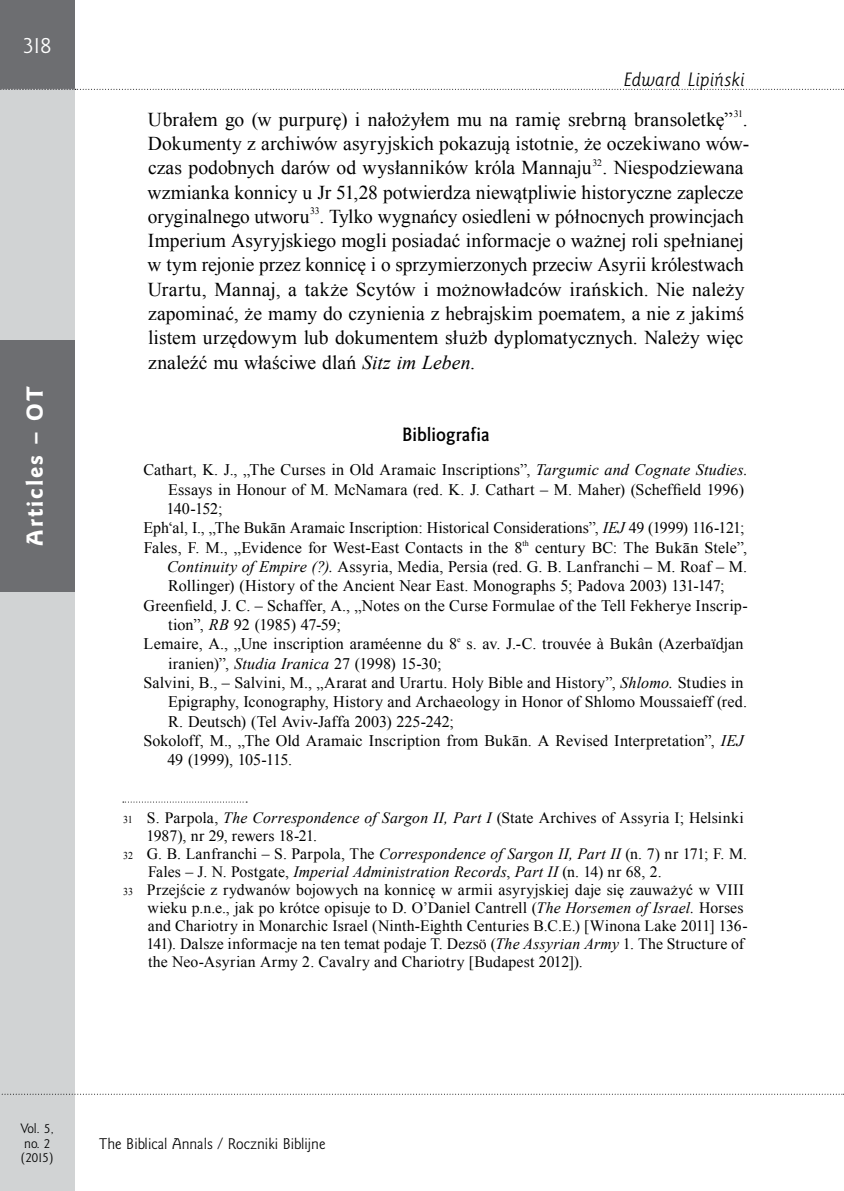
<style>
.page{position:relative;width:844px;height:1191px;background:#fff}
.page>*{position:absolute;margin:0;border:0;box-sizing:border-box;transform-origin:0 0}
.t1{font:21px "Goldy EFN Heavy";letter-spacing:.1em;color:#fff}
.t2{font:21px "Goldy EFN";color:#fff}
.t3{font:19.6px/24.3px "Times New Roman";color:#000}
.t4{font:italic 17.5px "Goldy EFN";letter-spacing:.01em;color:#000}
.t5{font:700 17.5px "Goldy EFN";letter-spacing:-.005em;color:#000}
.t6{font:16.1px "Times New Roman";letter-spacing:.005em;color:#000}
.t7{font:16.1px "Times New Roman";letter-spacing:-.025em;color:#000}
.t8{font:15.75px "Times New Roman";letter-spacing:.01em;color:#000}
.t9{font:italic 15.75px "Times New Roman";letter-spacing:.01em;color:#000}
.t10{font:14px "Goldy EFN";color:#000}
.t11{font:12.25px/14.7px "Goldy EFN";color:#000}
.t12{font:8.05px "Times New Roman";color:#000}
.s1{font-style:italic}
.s2{font-size:10.5px}
.s3{font-style:normal}
</style>
<div class="page">
<div style="left:0;top:0;width:74px;height:1191px;background:#d1d3d4"></div>
<div style="left:0;top:0;width:74px;height:89px;background:#6d6e71"></div>
<svg style="left:2px;top:1093px;width:842px;height:1px"></svg>
<div style="left:0;top:340px;width:74px;height:252px;background:#6d6e71"></div>
<svg style="left:123px;top:801px;width:124px;height:1px"></svg>
<svg style="left:0;top:89px;width:844px;height:1px"></svg>
<h1 class="t2" style="left:23px;top:33px;width:30px">318</h1>
<h1 class="t1" style="left:22px;top:546px;width:161px;rotate:-90deg">Articles – OT</h1>
<p class="t4" style="left:623px;top:70px;width:122px">Edward Lipiński</p>
<p class="t3" style="left:147px;top:107px;width:601px">Ubrałem go (w purpurę) i nałożyłem mu na ramię srebrną bransoletkę” <sup>31</sup>.<br>Dokumenty z archiwów asyryjskich pokazują istotnie, że oczekiwano wów--- czas podobnych darów od wysłanników króla Mannaju<sup>32</sup>. Niespodziewana wzmianka konnicy u Jr 51,28 potwierdza niewątpliwie historyczne zaplecze oryginalnego utworu <sup>33</sup>. Tylko wygnańcy osiedleni w północnych prowincjach Imperium Asyryjskiego mogli posiadać informacje o ważnej roli spełnianej w tym rejonie przez konnicę i o sprzymierzonych przeciw Asyrii królestwach Urartu, Mannaj, a także Scytów i możnowładców irańskich. Nie należy zapominać, że mamy do czynienia z hebrajskim poematem, a nie z jakimś listem urzędowym lub dokumentem służb dyplomatycznych. Należy więc znaleźć mu właściwe dlań <span class="s1">Sitz im Leben</span>.</p>
<p class="t5" style="left:402px;top:424px;width:89px">Bibliografia</p>
<p class="t6" style="left:143px;top:459px;width:605px">Cathart, K. J., „The Curses in Old Aramaic Inscriptions”, <span class="s1">Targumic and Cognate Studies.</span></p>
<p class="t6" style="left:168px;top:478px;width:577px">Essays in Honour of M. McNamara (red. K. J. Cathart – M. Maher) (Scheffield 1996)</p>
<p class="t6" style="left:166px;top:498px;width:57px">140-152;</p>
<p class="t6" style="left:144px;top:517px;width:602px">Eph‘al, I., „The Bukān Aramaic Inscription: Historical Considerations”, <span class="s1">IEJ</span> 49 (1999) 116-121;</p>
<p class="t6" style="left:144px;top:536px;width:380px">Fales, F. M., „Evidence for West-East Contacts in the 8</p>
<p class="t12" style="left:522px;top:537px;width:8px">th</p>
<p class="t6" style="left:535px;top:536px;width:214px">century BC: The Bukān Stele”,</p>
<p class="t6" style="left:167px;top:556px;width:581px"><span class="s1">Continuity of Empire (?).</span> Assyria, Media, Persia (red. G. B. Lanfranchi – M. Roaf – M.</p>
<p class="t6" style="left:168px;top:575px;width:557px">Rollinger) (History of the Ancient Near East. Monographs 5; Padova 2003) 131-147;</p>
<p class="t6" style="left:143px;top:594px;width:605px">Greenfield, J. C. – Schaffer, A., „Notes on the Curse Formulae of the Tell Fekherye Inscrip-</p>
<p class="t6" style="left:168px;top:614px;width:174px">tion”, <span class="s1">RB</span> 92 (1985) 47-59;</p>
<p class="t6" style="left:144px;top:633px;width:315px">Lemaire, A., „Une inscription araméenne du 8</p>
<p class="t12" style="left:457px;top:634px;width:5px">e</p>
<p class="t6" style="left:466px;top:633px;width:278px">s. av. J.-C. trouvée à Bukân (Azerbaïdjan</p>
<p class="t6" style="left:168px;top:652px;width:275px">iranien)”, <span class="s1">Studia Iranica</span> 27 (1998) 15-30;</p>
<p class="t6" style="left:143px;top:672px;width:601px">Salvini, B., – Salvini, M., „Ararat and Urartu. Holy Bible and History”, <span class="s1">Shlomo.</span> Studies in</p>
<p class="t6" style="left:168px;top:691px;width:580px">Epigraphy, Iconography, History and Archaeology in Honor of Shlomo Moussaieff (red.</p>
<p class="t6" style="left:168px;top:710px;width:287px">R. Deutsch) (Tel Aviv-Jaffa 2003) 225-242;</p>
<p class="t6" style="left:143px;top:730px;width:601px">Sokoloff, M., „The Old Aramaic Inscription from Bukān. A Revised Interpretation”, <span class="s1">IEJ</span></p>
<p class="t7" style="left:167px;top:749px;width:126px">49 (1999), 105-115.</p>
<p class="t8" style="left:123px;top:806px;width:622px"><span class="s2">31</span> S. Parpola, <span class="s1">The Correspondence of Sargon II, Part I</span> (State Archives of Assyria I; Helsinki</p>
<p class="t8" style="left:146px;top:824px;width:172px">1987), nr 29, rewers 18-21.</p>
<p class="t8" style="left:123px;top:842px;width:625px"><span class="s2">32</span> G. B. Lanfranchi – S. Parpola, The <span class="s1">Correspondence of Sargon II, Part II</span> (n. 7) nr 171; F. M.</p>
<p class="t9" style="left:148px;top:860px;width:515px"><span class="s3">Fales – J. N. Postgate,</span> Imperial Administration Records<span class="s3">,</span> Part II <span class="s3">(n. 14) nr 68, 2.</span></p>
<p class="t8" style="left:123px;top:879px;width:622px"><span class="s2">33</span> Przejście z rydwanów bojowych na konnicę w armii asyryjskiej daje się zauważyć w VIII</p>
<p class="t8" style="left:148px;top:897px;width:597px">wieku p.n.e., jak po krótce opisuje to D. O’Daniel Cantrell (<span class="s1">The Horsemen of Israel.</span> Horses</p>
<p class="t8" style="left:148px;top:915px;width:601px">and Chariotry in Monarchic Israel (Ninth-Eighth Centuries B.C.E.) [Winona Lake 2011] 136-</p>
<p class="t8" style="left:146px;top:933px;width:599px">141). Dalsze informacje na ten temat podaje T. Dezsö (<span class="s1">The Assyrian Army</span> 1. The Structure of</p>
<p class="t8" style="left:148px;top:951px;width:436px">the Neo-Asyrian Army 2. Cavalry and Chariotry [Budapest 2012]).</p>
<p class="t11" style="left:21px;top:1121px;width:35px">Vol. 5, no. 2 (2015)</p>
<p class="t10" style="left:99px;top:1134px;width:227px">The Biblical Annals / Roczniki Biblijne</p>
</div>
